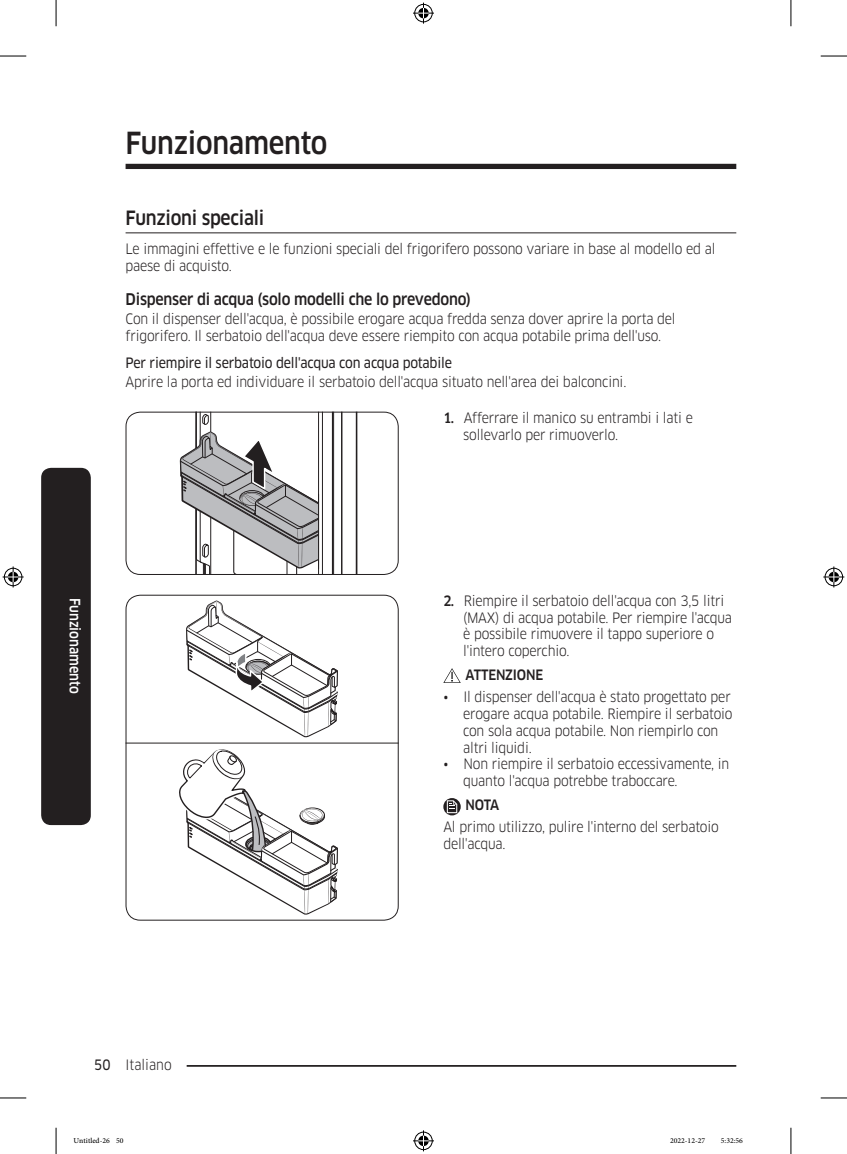
<style>
.page{position:relative;width:847px;height:1154px;background:#fff}
.page>*{position:absolute;margin:0;border:0;box-sizing:border-box;transform-origin:0 0}
.t1{font:500 29.75px "Samsung Clan Pro";letter-spacing:-.01em;color:#231f20;scale:.9 1}
.t2{font:500 19.25px "Samsung Clan Pro";letter-spacing:-.015em;color:#231f20;scale:.9 1}
.t3{font:500 15.75px "Samsung Clan Pro";letter-spacing:-.015em;color:#231f20;scale:.9 1}
.t4{font:14px/16.8px "Samsung Clan Pro";letter-spacing:-.015em;color:#231f20;scale:.9 1}
.t5{font:14px "Samsung Clan Pro News";letter-spacing:-.015em;color:#231f20;scale:.9 1}
.DL_DT_Icon{font:500 14px "Samsung Clan Pro";letter-spacing:-.015em;color:#231f20;scale:.9 1}
.Sidebar{font:500 14px "Samsung Clan Pro";color:#fff;scale:.9 1}
.t6{font:10.5px "Adobe Arabic";color:#000}
.s1{font-weight:500}
.s2{font-family:"Samsung Clan Pro News"}
</style>
<div class="page">
<div style="left:125px;top:164px;width:611px;height:5px;background:#231f20"></div>
<hr style="left:125px;top:1065px;width:611px;height:2px;background:#231f20">
<div style="left:111px;top:1055px;width:75px;height:17px;background:#fff"></div>
<div style="left:41px;top:468px;width:50px;height:357px;background:#231f20;border-radius:10px"></div>
<hr style="left:125px;top:232px;width:611px;height:1px;background:#231f20">
<svg style="left:179px;top:414px;width:178px;height:159px"></svg>
<div style="left:125px;top:412px;width:273px;height:163px;border:1px solid #231f20;border-radius:14px"></div>
<hr style="left:125px;top:743px;width:273px;height:1px;background:#231f20">
<svg style="left:177px;top:600px;width:161px;height:315px"></svg>
<div style="left:125px;top:595px;width:273px;height:325px;border:1px solid #231f20;border-radius:14px"></div>
<svg style="left:443px;top:668px;width:17px;height:15px"></svg>
<svg style="left:443px;top:798px;width:17px;height:17px"></svg>
<svg style="left:446px;top:800px;width:11px;height:13px"></svg>
<svg style="left:0;top:56px;width:26px;height:1px"></svg>
<svg style="left:820px;top:56px;width:26px;height:1px"></svg>
<svg style="left:0;top:1097px;width:26px;height:1px"></svg>
<svg style="left:820px;top:1097px;width:26px;height:1px"></svg>
<svg style="left:56px;top:0;width:1px;height:26px"></svg>
<svg style="left:56px;top:1128px;width:1px;height:26px"></svg>
<svg style="left:790px;top:0;width:1px;height:26px"></svg>
<svg style="left:790px;top:1128px;width:1px;height:26px"></svg>
<svg style="left:413px;top:3px;width:21px;height:21px"></svg>
<svg style="left:413px;top:1130px;width:21px;height:21px"></svg>
<svg style="left:3px;top:566px;width:21px;height:21px"></svg>
<svg style="left:823px;top:566px;width:21px;height:21px"></svg>
<h1 class="t1" style="left:125px;top:125px;width:226px">Funzionamento</h1>
<h2 class="t2" style="left:125px;top:207px;width:155px">Funzioni speciali</h2>
<p class="t4" style="left:125px;top:241px;width:656px">Le immagini effettive e le funzioni speciali del frigorifero possono variare in base al modello ed al paese di acquisto.</p>
<h3 class="t3" style="left:125px;top:290px;width:385px">Dispenser di acqua (solo modelli che lo prevedono)</h3>
<p class="t4" style="left:125px;top:310px;width:612px">Con il dispenser dell'acqua, è possibile erogare acqua fredda senza dover aprire la porta del frigorifero. Il serbatoio dell'acqua deve essere riempito con acqua potabile prima dell'uso.</p>
<h4 class="t5" style="left:125px;top:354px;width:364px">Per riempire il serbatoio dell'acqua con acqua potabile</h4>
<p class="t4" style="left:125px;top:373px;width:557px">Aprire la porta ed individuare il serbatoio dell'acqua situato nell'area dei balconcini.</p>
<p class="t4" style="left:463px;top:409px;width:256px;text-indent:-20px"><span class="s1">1.</span> Afferrare il manico su entrambi i lati e sollevarlo per rimuoverlo.</p>
<p class="Sidebar" style="left:83px;top:597px;width:109px;rotate:90deg">Funzionamento</p>
<p class="t4" style="left:463px;top:592px;width:300px;text-indent:-20px"><span class="s1">2.</span> Riempire il serbatoio dell'acqua con 3,5 litri (MAX) di acqua potabile. Per riempire l'acqua è possibile rimuovere il tappo superiore o l'intero coperchio.</p>
<p class="DL_DT_Icon" style="left:465px;top:667px;width:88px">ATTENZIONE</p>
<p class="t4" style="left:463px;top:689px;width:300px;text-indent:-20px">• Il dispenser dell'acqua è stato progettato per erogare acqua potabile. Riempire il serbatoio con sola acqua potabile. Non riempirlo con altri liquidi.</p>
<p class="t4" style="left:463px;top:756px;width:297px;text-indent:-20px">• Non riempire il serbatoio eccessivamente, in quanto l'acqua potrebbe traboccare.</p>
<p class="DL_DT_Icon" style="left:465px;top:797px;width:39px">NOTA</p>
<p class="t4" style="left:443px;top:819px;width:307px">Al primo utilizzo, pulire l'interno del serbatoio dell'acqua.</p>
<p class="t4" style="left:94px;top:1056px;width:87px"><span class="s2">50</span> Italiano</p>
<p class="t6" style="left:74px;top:1133px;width:51px">Untitled-26 50</p>
<p class="t6" style="left:669px;top:1133px;width:37px">2022-12-27</p>
<p class="t6" style="left:720px;top:1133px;width:24px">5:32:56</p>
</div>
